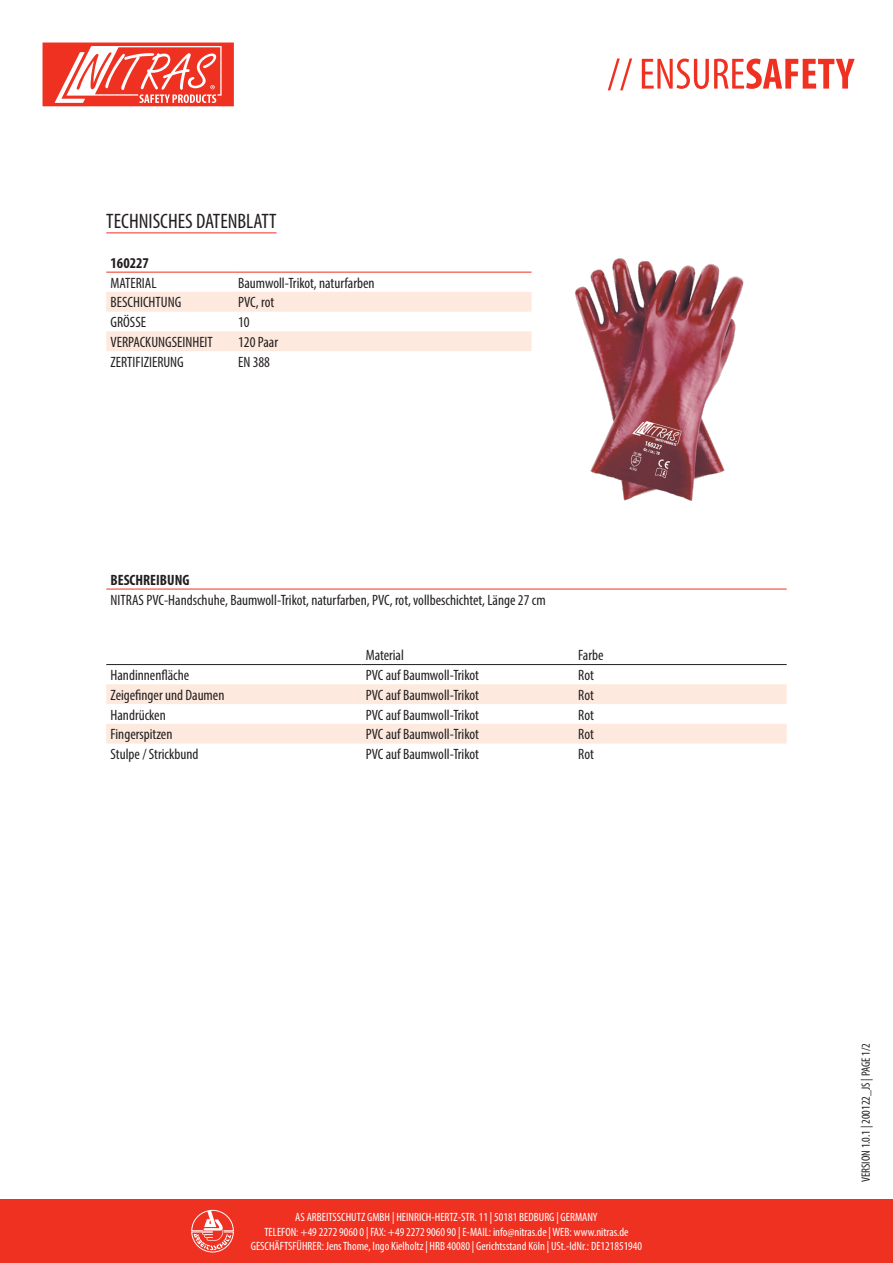
<style>
.page{position:relative;width:893px;height:1263px;background:#fff}
.page>*{position:absolute;margin:0;border:0;box-sizing:border-box;transform-origin:0 0}
.t1{font:condensed 21px "Myriad Pro";color:#231f20}
.t2{font:condensed 15px "Myriad Pro";color:#231f20}
.t3{font:700 condensed 15px "Myriad Pro";color:#231f20}
.t4{font:condensed 12px/14.4px "Myriad Pro";color:#fff;text-align:center}
.t5{font:condensed 12px "Myriad Pro";color:#231f20}
</style>
<div class="page">
<div style="left:0;top:1199px;width:893px;height:64px;background:#ef3122"></div>
<svg style="left:608px;top:58px;width:247px;height:32px"></svg>
<svg style="left:191px;top:1210px;width:43px;height:42px"></svg>
<svg style="left:43px;top:43px;width:191px;height:63px"></svg>
<hr style="left:106px;top:232px;width:171px;height:1px;background:#ef3122">
<svg style="left:106px;top:292px;width:425px;height:59px"></svg>
<hr style="left:106px;top:272px;width:128px;height:1px;background:#ef3122">
<hr style="left:234px;top:272px;width:297px;height:1px;background:#ef3122">
<img style="left:531px;top:258px;width:213px;height:243px">
<hr style="left:106px;top:589px;width:681px;height:1px;background:#ef3122">
<svg style="left:106px;top:665px;width:681px;height:79px"></svg>
<svg style="left:106px;top:684px;width:681px;height:59px"></svg>
<hr style="left:106px;top:664px;width:255px;height:1px;background:#231f20">
<hr style="left:361px;top:664px;width:213px;height:1px;background:#231f20">
<hr style="left:574px;top:664px;width:213px;height:1px;background:#231f20">
<p class="t1" style="left:106px;top:209px;width:172px">TECHNISCHES DATENBLATT</p>
<p class="t3" style="left:111px;top:253px;width:40px">160227</p>
<p class="t2" style="left:111px;top:274px;width:47px">MATERIAL</p>
<p class="t2" style="left:238px;top:274px;width:138px">Baumwoll-Trikot, naturfarben</p>
<p class="t2" style="left:111px;top:293px;width:72px">BESCHICHTUNG</p>
<p class="t2" style="left:238px;top:293px;width:38px">PVC, rot</p>
<p class="t2" style="left:111px;top:313px;width:37px">GRÖSSE</p>
<p class="t2" style="left:238px;top:313px;width:13px">10</p>
<p class="t2" style="left:111px;top:333px;width:104px">VERPACKUNGSEINHEIT</p>
<p class="t2" style="left:238px;top:333px;width:41px">120 Paar</p>
<p class="t2" style="left:111px;top:353px;width:75px">ZERTIFIZIERUNG</p>
<p class="t2" style="left:238px;top:353px;width:33px">EN 388</p>
<p class="t3" style="left:111px;top:570px;width:80px">BESCHREIBUNG</p>
<p class="t2" style="left:111px;top:590px;width:437px">NITRAS PVC-Handschuhe, Baumwoll-Trikot, naturfarben, PVC, rot, vollbeschichtet, Länge 27 cm</p>
<p class="t2" style="left:366px;top:646px;width:40px">Material</p>
<p class="t2" style="left:578px;top:646px;width:27px">Farbe</p>
<p class="t2" style="left:111px;top:666px;width:80px">Handinnenfläche</p>
<p class="t2" style="left:366px;top:666px;width:115px">PVC auf Baumwoll-Trikot</p>
<p class="t2" style="left:578px;top:666px;width:17px">Rot</p>
<p class="t2" style="left:111px;top:686px;width:115px">Zeigefinger und Daumen</p>
<p class="t2" style="left:366px;top:686px;width:115px">PVC auf Baumwoll-Trikot</p>
<p class="t2" style="left:578px;top:686px;width:17px">Rot</p>
<p class="t2" style="left:111px;top:705px;width:57px">Handrücken</p>
<p class="t2" style="left:366px;top:705px;width:115px">PVC auf Baumwoll-Trikot</p>
<p class="t2" style="left:578px;top:705px;width:17px">Rot</p>
<p class="t2" style="left:111px;top:725px;width:63px">Fingerspitzen</p>
<p class="t2" style="left:366px;top:725px;width:115px">PVC auf Baumwoll-Trikot</p>
<p class="t2" style="left:578px;top:725px;width:17px">Rot</p>
<p class="t2" style="left:111px;top:745px;width:89px">Stulpe / Strickbund</p>
<p class="t2" style="left:366px;top:745px;width:115px">PVC auf Baumwoll-Trikot</p>
<p class="t2" style="left:578px;top:745px;width:17px">Rot</p>
<p class="t4" style="left:251px;top:1210px;width:393px">AS ARBEITSSCHUTZ GMBH | HEINRICH-HERTZ-STR. 11 | 50181 BEDBURG | GERMANY<br>TELEFON: +49 2272 9060 0 | FAX: +49 2272 9060 90 | E-MAIL: info@nitras.de | WEB: www.nitras.de<br>GESCHÄFTSFÜHRER: Jens Thome, Ingo Kielholtz | HRB 40080 | Gerichtsstand Köln | USt.-IdNr.: DE121851940</p>
<p class="t5" style="left:859px;top:1182px;width:140px;rotate:-90deg">VERSION 1.0.1 | 200122_JS | PAGE 1/2</p>
</div>
